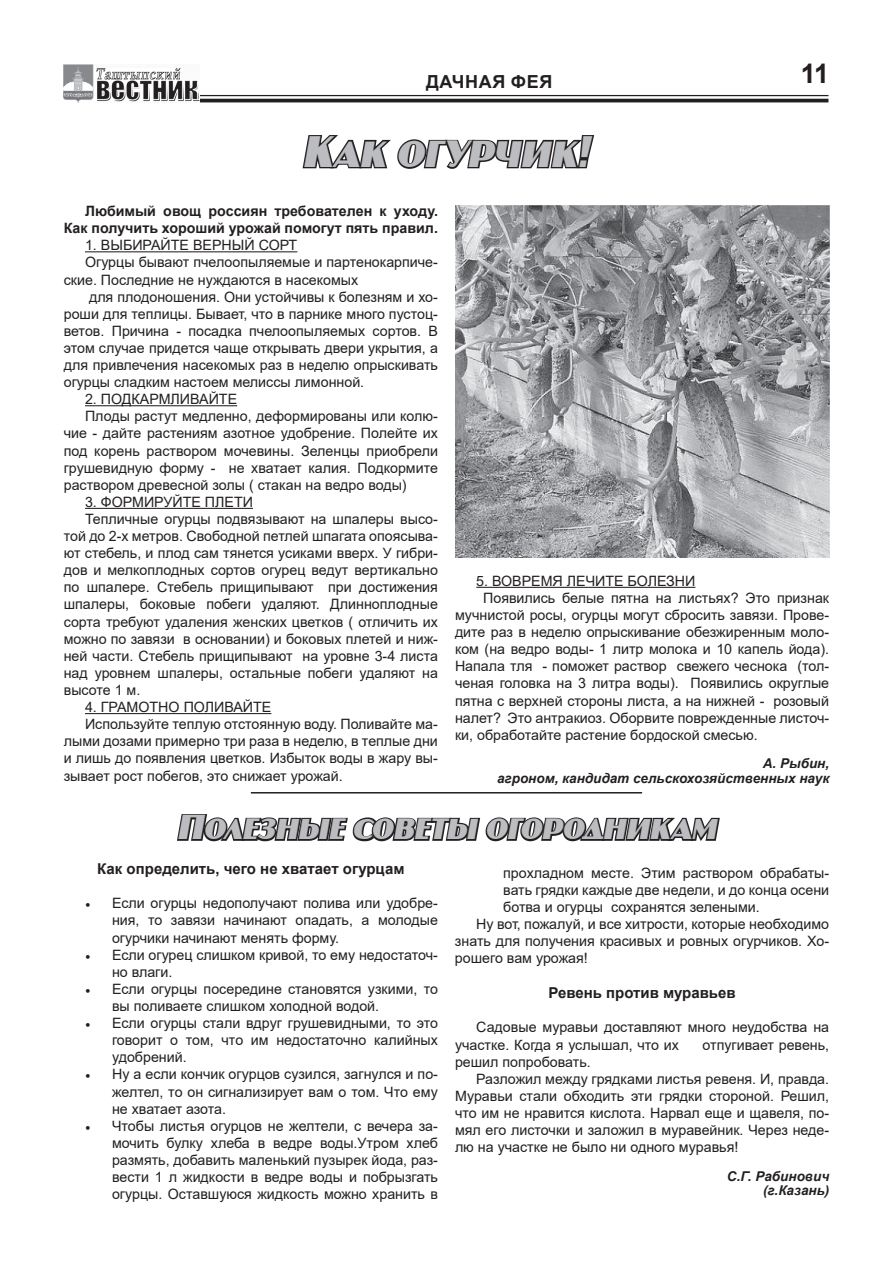
<style>
.page{position:relative;width:893px;height:1263px;background:#fff}
.page>*{position:absolute;margin:0;border:0;box-sizing:border-box;transform-origin:0 0}
.t1{font:italic 700 42px "a Jasper Caps";color:#bcbdc0}
.t2{font:italic 700 33px "a Jasper Caps";color:#bcbdc0}
.t3{font:700 27px "Arial";color:#231f20}
.t4{font:700 18px "Arial";letter-spacing:.035em;color:#231f20}
.t5{font:700 15px "Arial";color:#231f20}
.t6{font:14.25px/17.1px "Arial";color:#231f20;text-align:justify}
.t7{font:700 14.25px/17.1px "Arial";color:#231f20;text-align:right}
.t8{font:italic 700 13.5px/14.2px "Arial";color:#231f20;text-align:right}
.s1{font-family:"Minion Pro"}
</style>
<div class="page">
<hr style="left:64px;top:95px;width:764px;height:1px;background:#231f20">
<hr style="left:64px;top:99px;width:764px;height:3px;background:#231f20">
<img style="left:64px;top:65px;width:135px;height:37px">
<svg style="left:302px;top:135px;width:293px;height:34px"></svg>
<hr style="left:85px;top:251px;width:212px;height:1px;background:#231f20">
<hr style="left:85px;top:405px;width:152px;height:1px;background:#231f20">
<hr style="left:85px;top:508px;width:168px;height:1px;background:#231f20">
<hr style="left:85px;top:713px;width:186px;height:1px;background:#231f20">
<hr style="left:476px;top:587px;width:219px;height:1px;background:#231f20">
<img style="left:455px;top:206px;width:374px;height:351px">
<hr style="left:251px;top:792px;width:391px;height:1px;background:#231f20">
<svg style="left:177px;top:814px;width:543px;height:28px"></svg>
<p class="t4" style="left:426px;top:69px;width:128px">Дачная фея</p>
<h3 class="t3" style="left:801px;top:55px;width:30px">11</h3>
<h1 class="t1" style="left:302px;top:128px;width:298px">Как огурчик!</h1>
<p class="t7" style="left:64px;top:203px;width:376px">Любимый овощ россиян требователен к уходу.<br>Как получить хороший урожай помогут пять правил.</p>
<p class="t6" style="left:85px;top:237px;width:214px">1. ВЫБИРАЙТЕ ВЕРНЫЙ СОРТ</p>
<p class="t6" style="left:85px;top:254px;width:354px">Огурцы бывают пчелоопыляемые и партенокарпиче-</p>
<p class="t6" style="left:64px;top:271px;width:296px">ские. Последние не нуждаются в насекомых</p>
<p class="t6" style="left:89px;top:288px;width:350px">для плодоношения. Они устойчивы к болезням и хо-</p>
<p class="t6" style="left:64px;top:305px;width:376px">роши для теплицы. Бывает, что в парнике много пустоц-</p>
<p class="t6" style="left:64px;top:322px;width:376px">ветов. Причина - посадка пчелоопыляемых сортов. В</p>
<p class="t6" style="left:64px;top:339px;width:376px">этом случае придется чаще открывать двери укрытия, а</p>
<p class="t6" style="left:64px;top:356px;width:376px">для привлечения насекомых раз в неделю опрыскивать</p>
<p class="t6" style="left:64px;top:373px;width:302px">огурцы сладким настоем мелиссы лимонной.</p>
<p class="t6" style="left:85px;top:391px;width:154px">2. ПОДКАРМЛИВАЙТЕ</p>
<p class="t6" style="left:85px;top:408px;width:354px">Плоды растут медленно, деформированы или колю-</p>
<p class="t6" style="left:64px;top:425px;width:376px">чие - дайте растениям азотное удобрение. Полейте их</p>
<p class="t6" style="left:64px;top:442px;width:376px">под корень раствором мочевины. Зеленцы приобрели</p>
<p class="t6" style="left:64px;top:459px;width:376px">грушевидную форму - не хватает калия. Подкормите</p>
<p class="t6" style="left:64px;top:476px;width:344px">раствором древесной золы ( стакан на ведро воды)</p>
<p class="t6" style="left:85px;top:493px;width:169px">3. ФОРМИРУЙТЕ ПЛЕТИ</p>
<p class="t6" style="left:85px;top:510px;width:354px">Тепличные огурцы подвязывают на шпалеры высо-</p>
<p class="t6" style="left:64px;top:527px;width:376px">той до 2-х метров. Свободной петлей шпагата опоясыва-</p>
<p class="t6" style="left:64px;top:544px;width:376px">ют стебель, и плод сам тянется усиками вверх. У гибри-</p>
<p class="t6" style="left:64px;top:562px;width:376px">дов и мелкоплодных сортов огурец ведут вертикально</p>
<p class="t6" style="left:64px;top:579px;width:376px">по шпалере. Стебель прищипывают при достижения</p>
<p class="t6" style="left:64px;top:596px;width:376px">шпалеры, боковые побеги удаляют. Длинноплодные</p>
<p class="t6" style="left:64px;top:613px;width:376px">сорта требуют удаления женских цветков ( отличить их</p>
<p class="t6" style="left:64px;top:630px;width:376px">можно по завязи в основании) и боковых плетей и ниж-</p>
<p class="t6" style="left:64px;top:647px;width:376px">ней части. Стебель прищипывают на уровне 3-4 листа</p>
<p class="t6" style="left:64px;top:664px;width:376px">над уровнем шпалеры, остальные побеги удаляют на</p>
<p class="t6" style="left:64px;top:681px;width:78px">высоте 1 м.</p>
<p class="t6" style="left:85px;top:698px;width:188px">4. ГРАМОТНО ПОЛИВАЙТЕ</p>
<p class="t6" style="left:85px;top:715px;width:354px">Используйте теплую отстоянную воду. Поливайте ма-</p>
<p class="t6" style="left:64px;top:733px;width:376px">лыми дозами примерно три раза в неделю, в теплые дни</p>
<p class="t6" style="left:64px;top:750px;width:376px">и лишь до появления цветков. Избыток воды в жару вы-</p>
<p class="t6" style="left:64px;top:767px;width:280px">зывает рост побегов, это снижает урожай.</p>
<p class="t6" style="left:476px;top:572px;width:221px">5. ВОВРЕМЯ ЛЕЧИТЕ БОЛЕЗНИ</p>
<p class="t6" style="left:483px;top:589px;width:347px">Появились белые пятна на листьях? Это признак</p>
<p class="t6" style="left:455px;top:606px;width:376px">мучнистой росы, огурцы могут сбросить завязи. Прове-</p>
<p class="t6" style="left:455px;top:623px;width:376px">дите раз в неделю опрыскивание обезжиренным моло-</p>
<p class="t6" style="left:455px;top:641px;width:376px">ком (на ведро воды- 1 литр молока и 10 капель йода).</p>
<p class="t6" style="left:455px;top:658px;width:376px">Напала тля - поможет раствор свежего чеснока (тол-</p>
<p class="t6" style="left:455px;top:675px;width:376px">ченая головка на 3 литра воды). Появились округлые</p>
<p class="t6" style="left:455px;top:692px;width:376px">пятна с верхней стороны листа, а на нижней - розовый</p>
<p class="t6" style="left:455px;top:709px;width:376px">налет? Это антракиоз. Оборвите поврежденные листоч-</p>
<p class="t6" style="left:455px;top:726px;width:304px">ки, обработайте растение бордоской смесью.</p>
<p class="t8" style="left:497px;top:757px;width:334px">А. Рыбин,<br>агроном, кандидат сельскохозяйственных наук</p>
<h2 class="t2" style="left:177px;top:809px;width:547px">Полезные советы огородникам</h2>
<p class="t6" style="left:503px;top:864px;width:327px">прохладном месте. Этим раствором обрабаты-</p>
<p class="t6" style="left:503px;top:881px;width:327px">вать грядки каждые две недели, и до конца осени</p>
<p class="t6" style="left:503px;top:898px;width:258px">ботва и огурцы сохранятся зелеными.</p>
<p class="t6" style="left:476px;top:915px;width:354px">Ну вот, пожалуй, и все хитрости, которые необходимо</p>
<p class="t6" style="left:455px;top:932px;width:376px">знать для получения красивых и ровных огурчиков. Хо-</p>
<p class="t6" style="left:455px;top:949px;width:134px">рошего вам урожая!</p>
<p class="t5" style="left:548px;top:982px;width:189px">Ревень против муравьев</p>
<p class="t6" style="left:455px;top:1019px;width:376px;text-indent:21px">Садовые муравьи доставляют много неудобства на участке. Когда я услышал, что их</p>
<p class="t5" style="left:97px;top:858px;width:309px">Как определить, чего не хватает огурцам</p>
<p class="t6" style="left:112px;top:895px;width:327px;text-indent:-27px"><span class="s1">•</span> Если огурцы недополучают полива или удобре&shy;ния, то завязи начинают опадать, а молодые огурчики начинают менять форму.</p>
<p class="t6" style="left:112px;top:946px;width:327px;text-indent:-27px"><span class="s1">•</span> Если огурец слишком кривой, то ему недостаточ&shy;но влаги.</p>
<p class="t6" style="left:112px;top:980px;width:327px;text-indent:-27px"><span class="s1">•</span> Если огурцы посередине становятся узкими, то вы поливаете слишком холодной водой.</p>
<p class="t6" style="left:112px;top:1014px;width:327px;text-indent:-27px"><span class="s1">•</span> Если огурцы стали вдруг грушевидными, то это говорит о том, что им недостаточно калийных удобрений.</p>
<p class="t6" style="left:112px;top:1066px;width:327px;text-indent:-27px"><span class="s1">•</span> Ну а если кончик огурцов сузился, загнулся и по&shy;желтел, то он сигнализирует вам о том. Что ему не хватает азота.</p>
<p class="t6" style="left:112px;top:1117px;width:327px;text-indent:-27px"><span class="s1">•</span> Чтобы листья огурцов не желтели, с вечера за&shy;мочить булку хлеба в ведре воды.Утром хлеб размять, добавить маленький пузырек йода, раз&shy;вести 1 л жидкости в ведре воды и побрызгать огурцы. Оставшуюся жидкость можно хранить в</p>
<p class="t6" style="left:703px;top:1036px;width:128px">отпугивает ревень,</p>
<p class="t6" style="left:455px;top:1053px;width:137px">решил попробовать.</p>
<p class="t6" style="left:476px;top:1070px;width:354px">Разложил между грядками листья ревеня. И, правда.</p>
<p class="t6" style="left:455px;top:1087px;width:376px">Муравьи стали обходить эти грядки стороной. Решил,</p>
<p class="t6" style="left:455px;top:1104px;width:376px">что им не нравится кислота. Нарвал еще и щавеля, по-</p>
<p class="t6" style="left:455px;top:1121px;width:376px">мял его листочки и заложил в муравейник. Через неде-</p>
<p class="t6" style="left:455px;top:1138px;width:285px">лю на участке не было ни одного муравья!</p>
<p class="t8" style="left:727px;top:1169px;width:104px">С.Г. Рабинович (г.Казань)</p>
</div>
